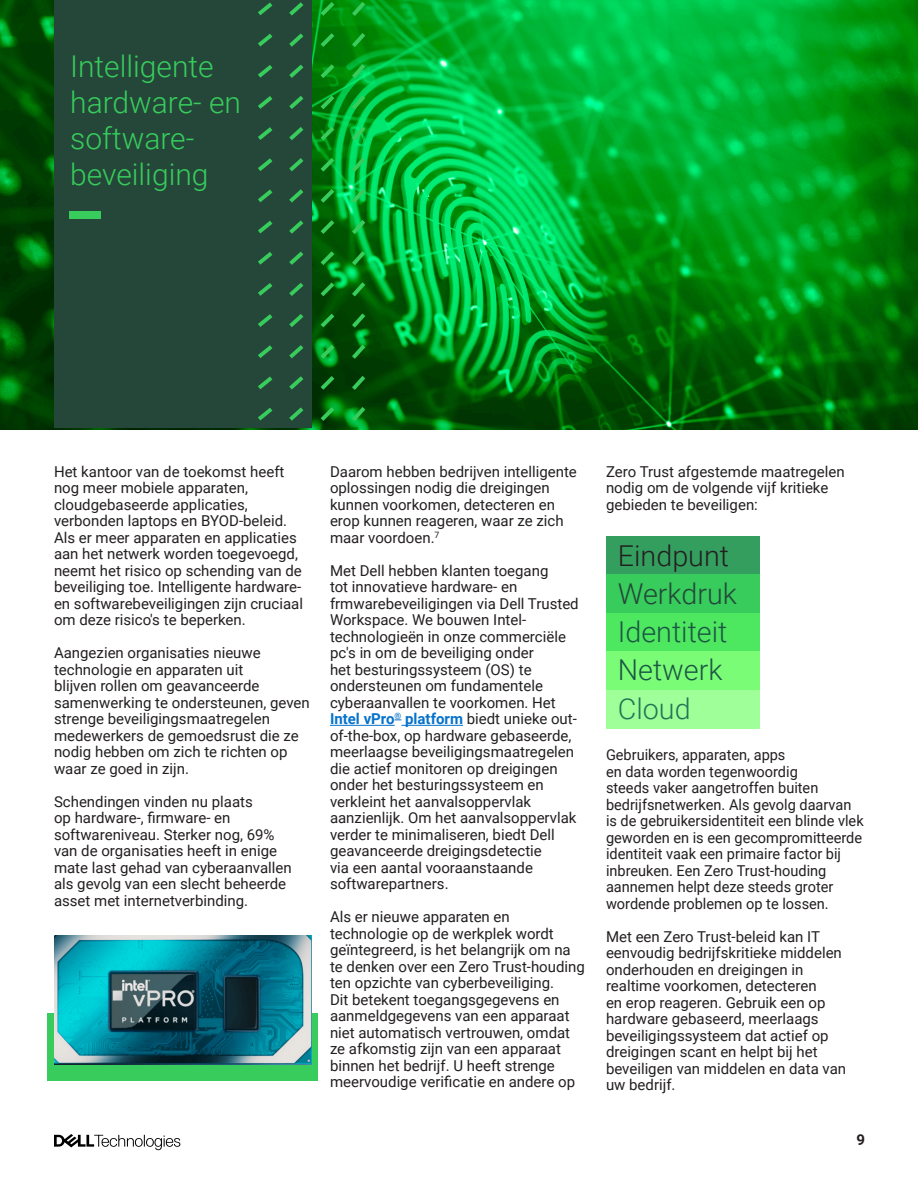
<style>
.page{position:relative;width:918px;height:1188px;background:#fff}
.page>*{position:absolute;margin:0;border:0;box-sizing:border-box;transform-origin:0 0}
.Chapter{font:300 30px/36px "Roboto";color:#37cc5c}
.Header_1{font:300 28.8px "Roboto";color:#1b5744}
.Header_1-2{font:300 28.8px "Roboto";color:#231f20}
.Header_1-3{font:300 28.8px "Roboto";color:#244739}
.Header_1-4{font:300 28.8px "Roboto";color:#247554}
.base_text{font:15px/16.5px "Roboto";color:#231f20}
.t1{font:700 15px "Roboto";color:#231f20}
.s1{font-weight:700;color:#0672cb}
</style>
<div class="page">
<svg style="left:54px;top:1134px;width:126px;height:16px"></svg>
<img style="left:0;top:0;width:918px;height:430px">
<div style="left:54px;top:0;width:258px;height:428px;background:#244739"></div>
<div style="left:70px;top:211px;width:31px;height:8px;background:#37cc5c"></div>
<hr style="left:330px;top:725px;width:65px;height:1px;background:#0672cb">
<hr style="left:401px;top:725px;width:62px;height:1px;background:#0672cb">
<svg style="left:352px;top:407px;width:13px;height:14px"></svg>
<svg style="left:321px;top:407px;width:13px;height:14px"></svg>
<svg style="left:289px;top:407px;width:14px;height:14px"></svg>
<svg style="left:258px;top:408px;width:14px;height:12px"></svg>
<svg style="left:352px;top:376px;width:13px;height:14px"></svg>
<svg style="left:321px;top:376px;width:13px;height:14px"></svg>
<svg style="left:289px;top:376px;width:14px;height:14px"></svg>
<svg style="left:258px;top:376px;width:14px;height:13px"></svg>
<svg style="left:352px;top:345px;width:13px;height:14px"></svg>
<svg style="left:321px;top:345px;width:13px;height:14px"></svg>
<svg style="left:289px;top:345px;width:14px;height:13px"></svg>
<svg style="left:258px;top:345px;width:14px;height:13px"></svg>
<svg style="left:352px;top:313px;width:13px;height:15px"></svg>
<svg style="left:321px;top:314px;width:13px;height:13px"></svg>
<svg style="left:289px;top:314px;width:14px;height:13px"></svg>
<svg style="left:258px;top:314px;width:14px;height:13px"></svg>
<svg style="left:352px;top:282px;width:13px;height:14px"></svg>
<svg style="left:321px;top:283px;width:13px;height:13px"></svg>
<svg style="left:289px;top:283px;width:14px;height:13px"></svg>
<svg style="left:258px;top:283px;width:14px;height:13px"></svg>
<svg style="left:352px;top:251px;width:13px;height:14px"></svg>
<svg style="left:321px;top:251px;width:13px;height:14px"></svg>
<svg style="left:289px;top:252px;width:14px;height:13px"></svg>
<svg style="left:258px;top:252px;width:14px;height:13px"></svg>
<svg style="left:352px;top:220px;width:13px;height:14px"></svg>
<svg style="left:321px;top:220px;width:13px;height:14px"></svg>
<svg style="left:289px;top:220px;width:14px;height:14px"></svg>
<svg style="left:258px;top:221px;width:14px;height:12px"></svg>
<svg style="left:352px;top:189px;width:13px;height:14px"></svg>
<svg style="left:321px;top:189px;width:13px;height:14px"></svg>
<svg style="left:289px;top:189px;width:14px;height:14px"></svg>
<svg style="left:258px;top:189px;width:14px;height:13px"></svg>
<svg style="left:352px;top:158px;width:13px;height:14px"></svg>
<svg style="left:321px;top:158px;width:13px;height:14px"></svg>
<svg style="left:289px;top:158px;width:14px;height:13px"></svg>
<svg style="left:258px;top:158px;width:14px;height:13px"></svg>
<svg style="left:352px;top:126px;width:13px;height:15px"></svg>
<svg style="left:321px;top:127px;width:13px;height:13px"></svg>
<svg style="left:289px;top:127px;width:14px;height:13px"></svg>
<svg style="left:258px;top:127px;width:14px;height:13px"></svg>
<svg style="left:352px;top:95px;width:13px;height:15px"></svg>
<svg style="left:321px;top:96px;width:13px;height:13px"></svg>
<svg style="left:289px;top:96px;width:14px;height:13px"></svg>
<svg style="left:258px;top:96px;width:14px;height:13px"></svg>
<svg style="left:352px;top:64px;width:13px;height:14px"></svg>
<svg style="left:321px;top:64px;width:13px;height:14px"></svg>
<svg style="left:289px;top:65px;width:14px;height:13px"></svg>
<svg style="left:258px;top:65px;width:14px;height:13px"></svg>
<svg style="left:352px;top:33px;width:13px;height:14px"></svg>
<svg style="left:321px;top:33px;width:13px;height:14px"></svg>
<svg style="left:289px;top:33px;width:14px;height:14px"></svg>
<svg style="left:258px;top:34px;width:14px;height:12px"></svg>
<svg style="left:352px;top:2px;width:13px;height:14px"></svg>
<svg style="left:321px;top:2px;width:13px;height:14px"></svg>
<svg style="left:289px;top:2px;width:14px;height:14px"></svg>
<svg style="left:258px;top:2px;width:14px;height:13px"></svg>
<div style="left:606px;top:536px;width:154px;height:39px;background:#349e5f"></div>
<div style="left:606px;top:575px;width:154px;height:38px;background:#37cc5c"></div>
<div style="left:606px;top:613px;width:154px;height:39px;background:#4ee760"></div>
<div style="left:606px;top:652px;width:154px;height:38px;background:#7bfc76"></div>
<div style="left:606px;top:690px;width:154px;height:39px;background:#9fff99"></div>
<div style="left:47px;top:1013px;width:271px;height:68px;background:#37cc5c"></div>
<img style="left:54px;top:935px;width:258px;height:130px">
<p class="Chapter" style="left:70px;top:47px;width:172px">Intelligente hardware- en software&shy;beveiliging</p>
<p class="base_text" style="left:54px;top:463px;width:250px">Het kantoor van de toekomst heeft nog meer mobiele apparaten, cloudgebaseerde applicaties, verbonden laptops en BYOD-beleid.<br>Als er meer apparaten en applicaties aan het netwerk worden toegevoegd, neemt het risico op schending van de beveiliging toe. Intelligente hardware&shy;en softwarebeveiligingen zijn cruciaal om deze risico's te beperken.</p>
<p class="base_text" style="left:54px;top:644px;width:257px">Aangezien organisaties nieuwe technologie en apparaten uit<br>blijven rollen om geavanceerde samenwerking te ondersteunen, geven strenge beveiligingsmaatregelen medewerkers de gemoedsrust die ze nodig hebben om zich te richten op waar ze goed in zijn.</p>
<p class="base_text" style="left:54px;top:793px;width:239px">Schendingen vinden nu plaats<br>op hardware-, firmware- en softwareniveau. Sterker nog, 69% van de organisaties heeft in enige mate last gehad van cyberaanvallen als gevolg van een slecht beheerde asset met internetverbinding.</p>
<p class="base_text" style="left:330px;top:463px;width:248px">Daarom hebben bedrijven intelligente oplossingen nodig die dreigingen kunnen voorkomen, detecteren en erop kunnen reageren, waar ze zich maar voordoen.<sup>7</sup></p>
<p class="base_text" style="left:330px;top:562px;width:250px">Met Dell hebben klanten toegang<br>tot innovatieve hardware- en frmwarebeveiligingen via Dell Trusted Workspace. We bouwen Intel&shy;technologieën in onze commerciële pc's in om de beveiliging onder<br>het besturingssysteem (OS) te ondersteunen om fundamentele cyberaanvallen te voorkomen. Het <span class="s1">Intel vPro</span><sup>®</sup> <span class="s1">platform</span> biedt unieke out&shy;of-the-box, op hardware gebaseerde, meerlaagse beveiligingsmaatregelen die actief monitoren op dreigingen onder het besturingssysteem en verkleint het aanvalsoppervlak aanzienlijk. Om het aanvalsoppervlak verder te minimaliseren, biedt Dell geavanceerde dreigingsdetectie<br>via een aantal vooraanstaande softwarepartners.</p>
<p class="base_text" style="left:330px;top:908px;width:256px">Als er nieuwe apparaten en technologie op de werkplek wordt geïntegreerd, is het belangrijk om na te denken over een Zero Trust-houding ten opzichte van cyberbeveiliging.<br>Dit betekent toegangsgegevens en aanmeldgegevens van een apparaat niet automatisch vertrouwen, omdat ze afkomstig zijn van een apparaat binnen het bedrijf. U heeft strenge meervoudige verificatie en andere op</p>
<p class="base_text" style="left:606px;top:463px;width:240px">Zero Trust afgestemde maatregelen nodig om de volgende vijf kritieke gebieden te beveiligen:</p>
<p class="Header_1-2" style="left:618px;top:535px;width:113px">Eindpunt</p>
<p class="Header_1-3" style="left:618px;top:574px;width:121px">Werkdruk</p>
<p class="Header_1" style="left:618px;top:612px;width:111px">Identiteit</p>
<p class="Header_1" style="left:618px;top:650px;width:106px">Netwerk</p>
<p class="Header_1-4" style="left:618px;top:688px;width:74px">Cloud</p>
<p class="base_text" style="left:606px;top:746px;width:259px">Gebruikers, apparaten, apps<br>en data worden tegenwoordig<br>steeds vaker aangetroffen buiten bedrijfsnetwerken. Als gevolg daarvan is de gebruikersidentiteit een blinde vlek geworden en is een gecompromitteerde identiteit vaak een primaire factor bij inbreuken. Een Zero Trust-houding aannemen helpt deze steeds groter wordende problemen op te lossen.</p>
<p class="base_text" style="left:606px;top:928px;width:242px">Met een Zero Trust-beleid kan IT eenvoudig bedrijfskritieke middelen onderhouden en dreigingen in realtime voorkomen, detecteren<br>en erop reageren. Gebruik een op hardware gebaseerd, meerlaags beveiligingssysteem dat actief op dreigingen scant en helpt bij het beveiligen van middelen en data van uw bedrijf.</p>
<p class="t1" style="left:856px;top:1129px;width:10px">9</p>
</div>
